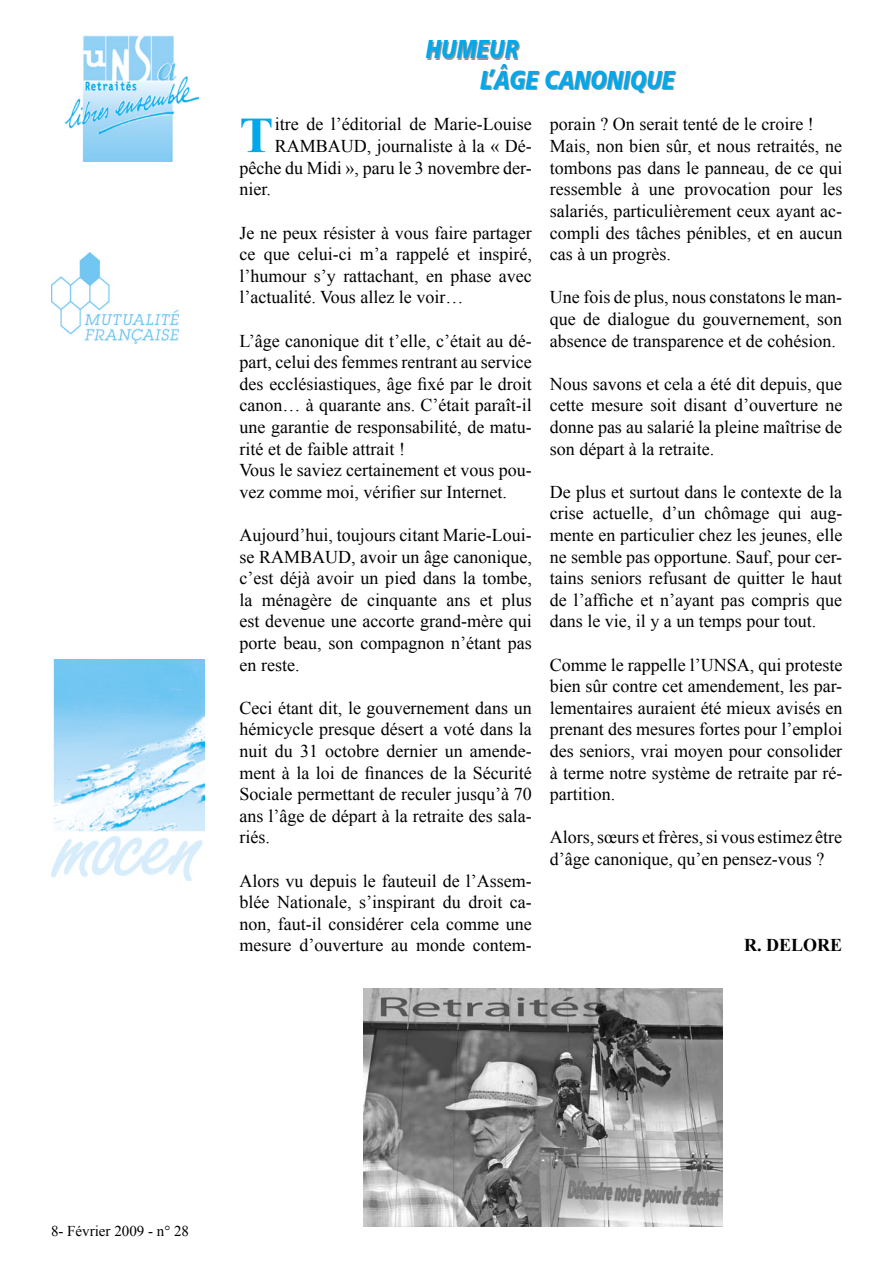
<style>
.page{position:relative;width:893px;height:1263px;background:#fff}
.page>*{position:absolute;margin:0;border:0;box-sizing:border-box;transform-origin:0 0}
.t1{font:700 50.55px "Times New Roman";color:#00a8ec}
.t2{font:26.25px/30px "Humanist 777 BT Black Italic B";color:#00a8ec;scale:.8 1}
.t3{font:18px/21.6px "Times New Roman";color:#000;text-align:justify}
.t4{font:700 18px "Times New Roman";color:#000}
.t5{font:15px "Times New Roman";color:#000}
</style>
<div class="page">
<img style="left:65px;top:36px;width:133px;height:125px">
<img style="left:51px;top:659px;width:154px;height:221px">
<img style="left:51px;top:252px;width:128px;height:91px">
<img style="left:364px;top:989px;width:358px;height:238px">
<h2 class="t2" style="left:480px;top:34px;width:245px;text-indent:-54px">HUMEUR<br>L’âGE CANONIQUE</h2>
<h1 class="t1" style="left:240px;top:100px;width:35px">T</h1>
<p class="t3" style="left:275px;top:113px;width:259px">itre de l’éditorial de Marie-Louise</p>
<p class="t3" style="left:275px;top:135px;width:259px">RAMBAUD, journaliste à la « Dé-</p>
<p class="t3" style="left:240px;top:157px;width:294px">pêche du Midi », paru le 3 novembre der-</p>
<p class="t3" style="left:240px;top:178px;width:33px">nier.</p>
<p class="t3" style="left:240px;top:221px;width:294px">Je ne peux résister à vous faire partager ce que celui-ci m’a rappelé et inspiré, l’humour s’y rattachant, en phase avec l’actualité. Vous allez le voir…</p>
<p class="t3" style="left:240px;top:329px;width:294px;text-align:left">L’âge canonique dit t’elle, c’était au dé&shy;part, celui des femmes rentrant au service des ecclésiastiques, âge fixé par le droit canon… à quarante ans. C’était paraît-il une garantie de responsabilité, de matu&shy;rité et de faible attrait !<br>Vous le saviez certainement et vous pou&shy;vez comme moi, vérifier sur Internet.</p>
<p class="t3" style="left:240px;top:524px;width:294px">Aujourd’hui, toujours citant Marie-Loui&shy;se RAMBAUD, avoir un âge canonique, c’est déjà avoir un pied dans la tombe, la ménagère de cinquante ans et plus est devenue une accorte grand-mère qui porte beau, son compagnon n’étant pas en reste.</p>
<p class="t3" style="left:240px;top:697px;width:294px">Ceci étant dit, le gouvernement dans un hémicycle presque désert a voté dans la nuit du 31 octobre dernier un amende&shy;ment à la loi de finances de la Sécurité Sociale permettant de reculer jusqu’à 70 ans l’âge de départ à la retraite des sala&shy;riés.</p>
<p class="t3" style="left:240px;top:869px;width:294px">Alors vu depuis le fauteuil de l’Assem&shy;blée Nationale, s’inspirant du droit ca&shy;non, faut-il considérer cela comme une mesure d’ouverture au monde contem-</p>
<p class="t3" style="left:550px;top:113px;width:294px;text-align:left">porain ? On serait tenté de le croire !<br>Mais, non bien sûr, et nous retraités, ne tombons pas dans le panneau, de ce qui ressemble à une provocation pour les salariés, particulièrement ceux ayant ac&shy;compli des tâches pénibles, et en aucun cas à un progrès.</p>
<p class="t3" style="left:550px;top:286px;width:294px">Une fois de plus, nous constatons le man&shy;que de dialogue du gouvernement, son absence de transparence et de cohésion.</p>
<p class="t3" style="left:550px;top:373px;width:294px">Nous savons et cela a été dit depuis, que cette mesure soit disant d’ouverture ne donne pas au salarié la pleine maîtrise de son départ à la retraite.</p>
<p class="t3" style="left:550px;top:481px;width:294px">De plus et surtout dans le contexte de la crise actuelle, d’un chômage qui aug&shy;mente en particulier chez les jeunes, elle ne semble pas opportune. Sauf, pour cer&shy;tains seniors refusant de quitter le haut de l’affiche et n’ayant pas compris que dans le vie, il y a un temps pour tout.</p>
<p class="t3" style="left:550px;top:653px;width:294px">Comme le rappelle l’UNSA, qui proteste bien sûr contre cet amendement, les par&shy;lementaires auraient été mieux avisés en prenant des mesures fortes pour l’emploi des seniors, vrai moyen pour consolider à terme notre système de retraite par ré&shy;partition.</p>
<p class="t3" style="left:550px;top:826px;width:294px">Alors, sœurs et frères, si vous estimez être d’âge canonique, qu’en pensez-vous ?</p>
<p class="t4" style="left:744px;top:933px;width:100px">R. DELORE</p>
<p class="t5" style="left:51px;top:1221px;width:140px">8- Février 2009 - n° 28</p>
</div>
